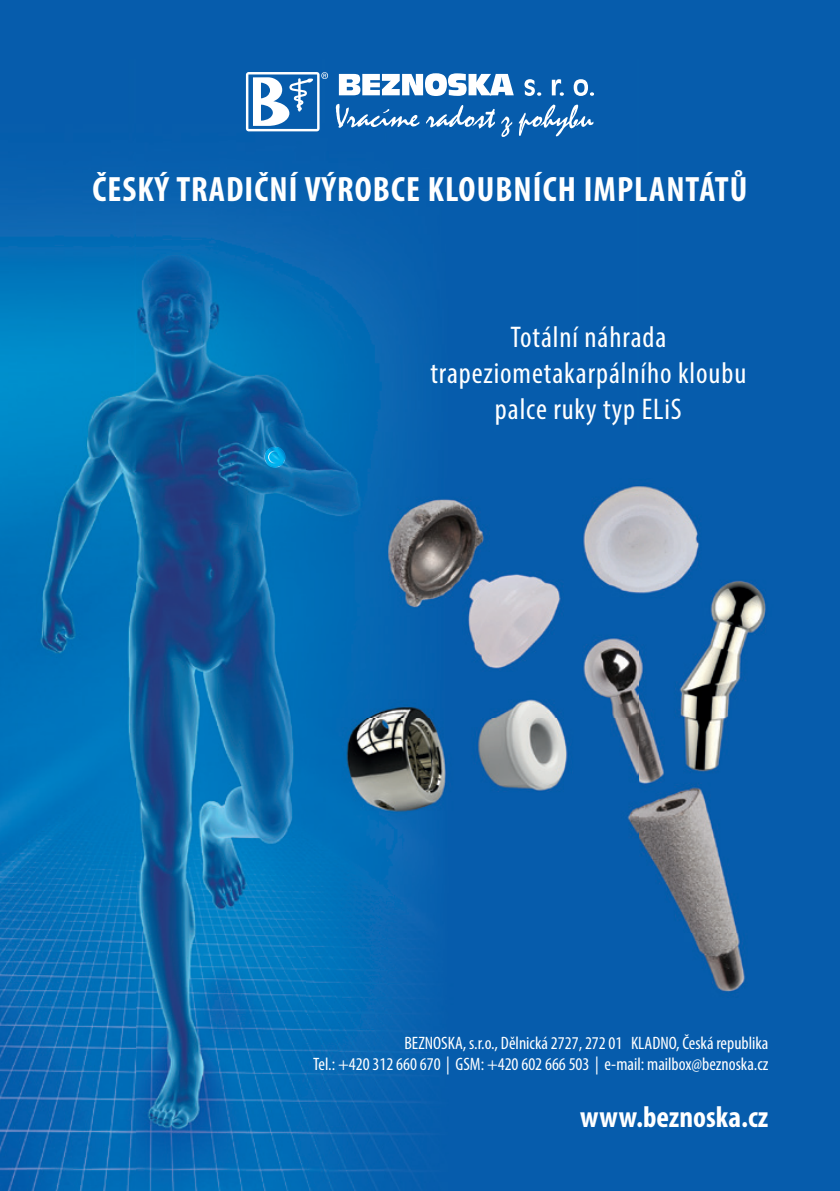
<style>
.page{position:relative;width:840px;height:1191px;background:#fff}
.page>*{position:absolute;margin:0;border:0;box-sizing:border-box;transform-origin:0 0}
.t1{font:700 condensed 35.4px "Myriad Pro";letter-spacing:.03em;color:#fff}
.t2{font:condensed 30px/36px "Myriad Pro";letter-spacing:.03em;color:#fff;text-align:center}
.t3{font:700 condensed 30px "Myriad Pro";color:#fff}
.t4{font:condensed 18px/21.6px "Myriad Pro";color:#fff;text-align:right}
</style>
<div class="page">
<div style="left:0;top:0;width:839px;height:1191px;background:#065cac"></div>
<img style="left:0;top:214px;width:136px;height:977px">
<img style="left:136px;top:74px;width:259px;height:339px">
<img style="left:136px;top:413px;width:215px;height:565px">
<img style="left:351px;top:413px;width:42px;height:20px">
<img style="left:136px;top:978px;width:290px;height:213px">
<img style="left:306px;top:433px;width:460px;height:572px">
<img style="left:264px;top:446px;width:21px;height:22px">
<div style="left:268px;top:450px;width:13px;height:13px;border:1px solid #fff;border-radius:50%"></div>
<svg style="left:246px;top:72px;width:82px;height:59px"></svg>
<svg style="left:524px;top:79px;width:69px;height:17px"></svg>
<svg style="left:339px;top:73px;width:174px;height:23px"></svg>
<svg style="left:335px;top:104px;width:258px;height:33px"></svg>
<h1 class="t1" style="left:92px;top:167px;width:656px">ČESKÝ TRADIČNÍ VÝROBCE KLOUBNÍCH IMPLANTÁTŮ</h1>
<h2 class="t2" style="left:430px;top:318px;width:317px">Totální náhrada trapeziometakarpálního kloubu palce ruky typ ELiS</h2>
<p class="t4" style="left:313px;top:1031px;width:456px">BEZNOSKA, s.r.o., Dělnická 2727, 272 01 KLADNO, Česká republika<br>Tel.: +420 312 660 670 | GSM: +420 602 666 503 | e-mail: mailbox@beznoska.cz</p>
<h2 class="t3" style="left:579px;top:1098px;width:190px">www.beznoska.cz</h2>
</div>
